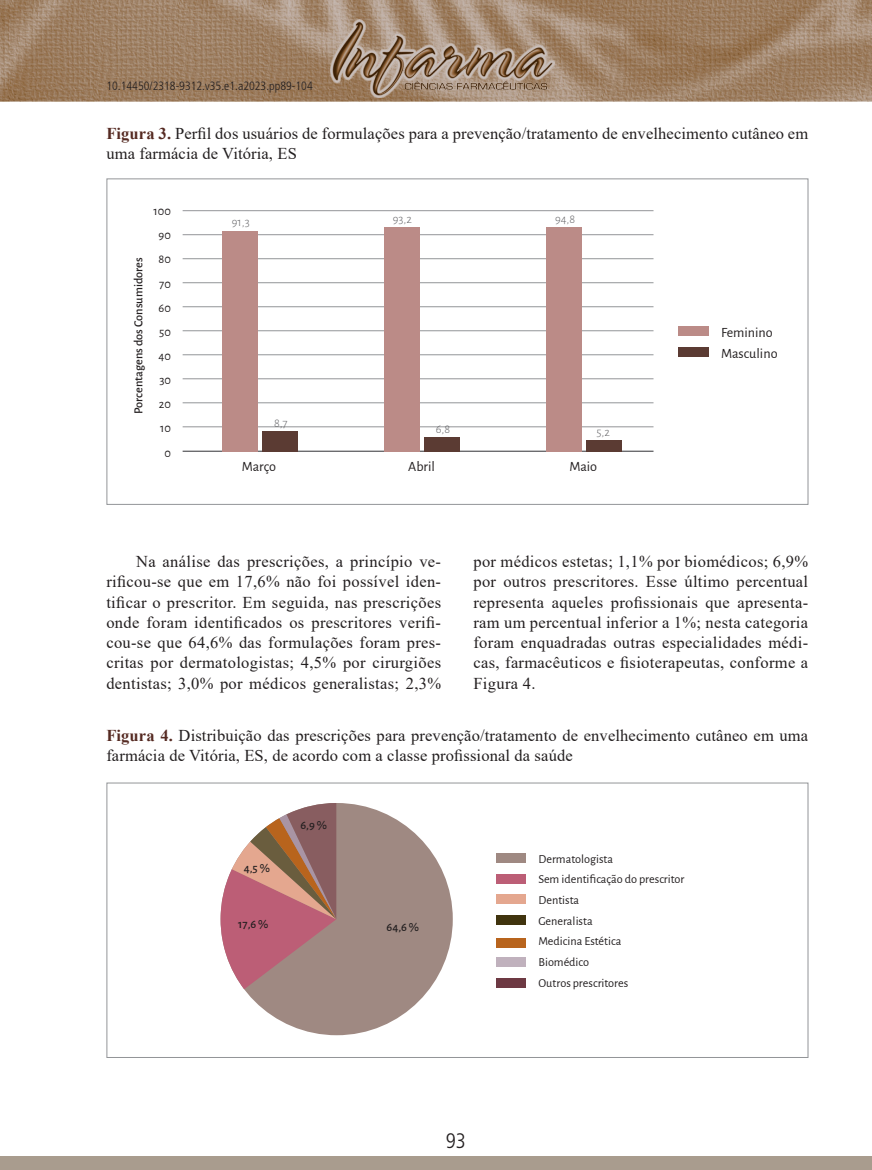
<style>
.page{position:relative;width:872px;height:1170px;background:#fff}
.page>*{position:absolute;margin:0;border:0;box-sizing:border-box;transform-origin:0 0}
.t1{font:300 condensed 21px "Frutiger LT Std";color:#231f20}
.t2{font:16.5px/20.2px "Times New Roman";letter-spacing:.01em;color:#231f20}
.t3{font:14.1px/20.9px "Alegreya Sans";color:#231f20}
.t4{font:500 12.3px "Alegreya Sans";color:#231f20}
.t5{font:12.3px "Alegreya Sans";color:#231f20}
.t6{font:300 12.3px "Alegreya Sans";color:#636366}
.t7{font:12.15px/20.7px "Alegreya Sans";color:#231f20}
.t8{font:500 12.15px "Alegreya Sans";color:#231f20}
.t9{font:300 condensed 12px "Frutiger LT Std";color:#231f20}
.s1{font-weight:700;color:#552a22}
</style>
<div class="page">
<img style="left:0;top:0;width:872px;height:102px">
<img style="left:330px;top:20px;width:224px;height:77px">
<div style="left:0;top:1155px;width:872px;height:14px;background:#a99c8e"></div>
<div style="left:106px;top:782px;width:702px;height:275px;border:1px solid #939598"></div>
<div style="left:678px;top:326px;width:30px;height:9px;background:#bb8b87"></div>
<div style="left:678px;top:347px;width:30px;height:10px;background:#5b3b33"></div>
<hr style="left:183px;top:234px;width:470px;height:1px;background:#939598">
<hr style="left:183px;top:210px;width:470px;height:1px;background:#939598">
<hr style="left:183px;top:330px;width:470px;height:1px;background:#939598">
<hr style="left:183px;top:282px;width:470px;height:1px;background:#939598">
<hr style="left:183px;top:378px;width:470px;height:1px;background:#939598">
<hr style="left:183px;top:258px;width:470px;height:1px;background:#939598">
<hr style="left:183px;top:354px;width:470px;height:1px;background:#939598">
<hr style="left:183px;top:306px;width:470px;height:1px;background:#939598">
<hr style="left:183px;top:402px;width:470px;height:1px;background:#939598">
<hr style="left:183px;top:426px;width:470px;height:1px;background:#939598">
<hr style="left:183px;top:450px;width:470px;height:2px;background:#636366">
<div style="left:222px;top:231px;width:35px;height:220px;background:#bb8b87"></div>
<div style="left:262px;top:431px;width:35px;height:20px;background:#5b3b33"></div>
<div style="left:384px;top:227px;width:35px;height:224px;background:#bb8b87"></div>
<div style="left:424px;top:437px;width:36px;height:14px;background:#5b3b33"></div>
<div style="left:546px;top:227px;width:35px;height:224px;background:#bb8b87"></div>
<div style="left:586px;top:440px;width:36px;height:11px;background:#5b3b33"></div>
<div style="left:221px;top:803px;width:232px;height:232px;background:#9f8982;border-radius:50%"></div>
<svg style="left:221px;top:803px;width:115px;height:186px"></svg>
<div style="left:496px;top:853px;width:30px;height:9px;background:#9f8982"></div>
<div style="left:496px;top:894px;width:30px;height:9px;background:#e4a78f"></div>
<div style="left:496px;top:957px;width:30px;height:9px;background:#c0b1bd"></div>
<div style="left:496px;top:874px;width:30px;height:9px;background:#bc5e76"></div>
<div style="left:496px;top:937px;width:30px;height:10px;background:#b8641d"></div>
<div style="left:496px;top:915px;width:30px;height:9px;background:#40340e"></div>
<div style="left:496px;top:978px;width:30px;height:9px;background:#6d3943"></div>
<p class="t9" style="left:106px;top:79px;width:208px">10.14450/2318-9312.v35.e1.a2023.pp89-104</p>
<p class="t2" style="left:106px;top:123px;width:703px"><span class="s1">Figura 3.</span> Perfil dos usuários de formulações para a prevenção/tratamento de envelhecimento cutâneo em uma farmácia de Vitória, ES</p>
<p class="t4" style="left:130px;top:414px;width:158px;rotate:-90deg">Porcentagens dos Consumidores</p>
<p class="t5" style="left:154px;top:203px;width:19px">100</p>
<p class="t5" style="left:159px;top:227px;width:14px">90</p>
<p class="t5" style="left:159px;top:251px;width:14px">80</p>
<p class="t5" style="left:159px;top:275px;width:13px">70</p>
<p class="t5" style="left:159px;top:299px;width:14px">60</p>
<p class="t5" style="left:159px;top:323px;width:13px">50</p>
<p class="t5" style="left:158px;top:347px;width:14px">40</p>
<p class="t5" style="left:159px;top:371px;width:13px">30</p>
<p class="t5" style="left:159px;top:396px;width:14px">20</p>
<p class="t5" style="left:160px;top:420px;width:12px">10</p>
<p class="t5" style="left:164px;top:444px;width:8px">0</p>
<p class="t6" style="left:232px;top:213px;width:19px">91,3</p>
<p class="t6" style="left:393px;top:211px;width:21px">93,2</p>
<p class="t6" style="left:555px;top:211px;width:22px">94,8</p>
<p class="t6" style="left:274px;top:415px;width:15px">8,7</p>
<p class="t6" style="left:436px;top:421px;width:16px">6,8</p>
<p class="t6" style="left:596px;top:424px;width:15px">5,2</p>
<p class="t3" style="left:242px;top:455px;width:36px">Março</p>
<p class="t3" style="left:408px;top:455px;width:28px">Abril</p>
<p class="t3" style="left:569px;top:455px;width:29px">Maio</p>
<p class="t3" style="left:721px;top:321px;width:58px">Feminino<br>Masculino</p>
<p class="t2" style="left:106px;top:551px;width:336px;text-align:justify;text-indent:30px">Na análise das prescrições, a princípio ve&shy;rificou-se que em 17,6% não foi possível iden&shy;tificar o prescritor. Em seguida, nas prescrições onde foram identificados os prescritores verifi&shy;cou-se que 64,6% das formulações foram pres&shy;critas por dermatologistas; 4,5% por cirurgiões dentistas; 3,0% por médicos generalistas; 2,3%</p>
<p class="t2" style="left:473px;top:551px;width:336px;text-align:justify">por médicos estetas; 1,1% por biomédicos; 6,9% por outros prescritores. Esse último percentual representa aqueles profissionais que apresenta&shy;ram um percentual inferior a 1%; nesta categoria foram enquadradas outras especialidades médi&shy;cas, farmacêuticos e fisioterapeutas, conforme a Figura 4.</p>
<p class="t2" style="left:106px;top:724px;width:703px"><span class="s1">Figura 4.</span> Distribuição das prescrições para prevenção/tratamento de envelhecimento cutâneo em uma farmácia de Vitória, ES, de acordo com a classe profissional da saúde</p>
<p class="t8" style="left:244px;top:859px;width:28px">4,5 %</p>
<p class="t8" style="left:300px;top:816px;width:28px">6,9 %</p>
<p class="t8" style="left:238px;top:915px;width:32px">17,6 %</p>
<p class="t8" style="left:386px;top:918px;width:34px">64,6 %</p>
<p class="t1" style="left:446px;top:1128px;width:22px">93</p>
<p class="t7" style="left:538px;top:847px;width:147px">Dermatologista<br>Sem identificação do prescritor<br>Dentista<br>Generalista<br>Medicina Estética<br>Biomédico<br>Outros prescritores</p>
</div>
